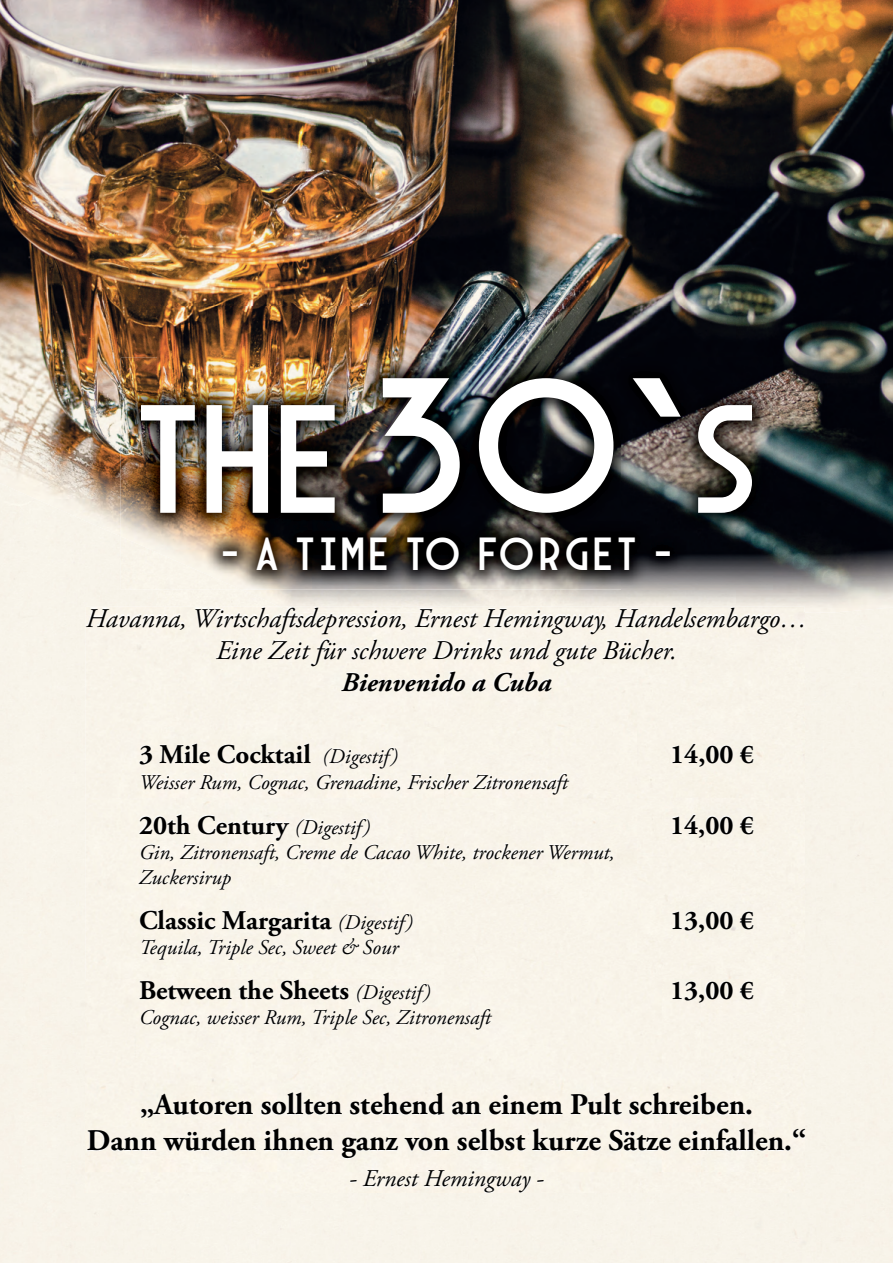
<style>
.page{position:relative;width:893px;height:1263px;background:#fff}
.page>*{position:absolute;margin:0;border:0;box-sizing:border-box;transform-origin:0 0}
.t1{font:157.5px "Arcane Nine";color:#fff}
.t2{font:47.25px "Arcane Nine";letter-spacing:.055em;color:#fff}
.t3{font:700 30px/36px "Adobe Garamond Pro";color:#000;text-align:center}
.t4{font:700 27px "Adobe Garamond Pro";color:#000}
.t5{font:italic 27px/32.4px "Adobe Garamond Pro";color:#000;text-align:center}
.t6{font:italic 700 27px "Adobe Garamond Pro";color:#000}
.t7{font:italic 24px "Adobe Garamond Pro";color:#000}
.t8{font:italic 21px/25.2px "Adobe Garamond Pro";color:#000}
.s1{font-size:196.8px}
.s2{font-weight:400;font-style:italic;font-size:21px}
</style>
<div class="page">
<img style="left:0;top:0;width:735px;height:306px">
<img style="left:735px;top:0;width:158px;height:613px">
<img style="left:0;top:306px;width:157px;height:205px">
<img style="left:157px;top:306px;width:579px;height:52px">
<img style="left:86px;top:607px;width:359px;height:372px">
<div style="left:445px;top:613px;width:360px;height:366px;background:#f9f4e9"></div>
<img style="left:86px;top:979px;width:719px;height:213px">
<div style="left:280px;top:607px;width:525px;height:6px;background:#f8f3e9"></div>
<img style="left:121px;top:358px;width:651px;height:232px">
<h1 class="t1" style="left:133px;top:367px;width:628px">THE <span class="s1">30`</span>S</h1>
<h2 class="t2" style="left:221px;top:526px;width:453px">- A TIME TO FORGET -</h2>
<p class="t5" style="left:86px;top:603px;width:723px">Havanna, Wirtschaftsdepression, Ernest Hemingway, Handelsembargo…<br>Eine Zeit für schwere Drinks und gute Bücher.</p>
<p class="t6" style="left:342px;top:667px;width:211px">Bienvenido a Cuba</p>
<p class="t4" style="left:139px;top:739px;width:260px">3 Mile Cocktail <span class="s2">(Digestif)</span></p>
<p class="t4" style="left:670px;top:739px;width:85px">14,00 €</p>
<p class="t8" style="left:139px;top:770px;width:430px">Weisser Rum, Cognac, Grenadine, Frischer Zitronensaft</p>
<p class="t4" style="left:139px;top:809px;width:233px">20th Century <span class="s2">(Digestif)</span></p>
<p class="t4" style="left:670px;top:809px;width:85px">14,00 €</p>
<p class="t8" style="left:139px;top:840px;width:477px">Gin, Zitronensaft, Creme de Cacao White, trockener Wermut,<br>Zuckersirup</p>
<p class="t4" style="left:139px;top:905px;width:275px">Classic Margarita <span class="s2">(Digestif)</span></p>
<p class="t4" style="left:670px;top:905px;width:85px">13,00 €</p>
<p class="t8" style="left:139px;top:935px;width:261px">Tequila, Triple Sec, Sweet &amp; Sour</p>
<p class="t4" style="left:139px;top:975px;width:293px">Between the Sheets <span class="s2">(Digestif)</span></p>
<p class="t4" style="left:670px;top:975px;width:85px">13,00 €</p>
<p class="t8" style="left:139px;top:1006px;width:353px">Cognac, weisser Rum, Triple Sec, Zitronensaft</p>
<h3 class="t3" style="left:87px;top:1087px;width:721px">„Autoren sollten stehend an einem Pult schreiben.<br>Dann würden ihnen ganz von selbst kurze Sätze einfallen.“</h3>
<p class="t7" style="left:349px;top:1164px;width:196px">- Ernest Hemingway -</p>
</div>
